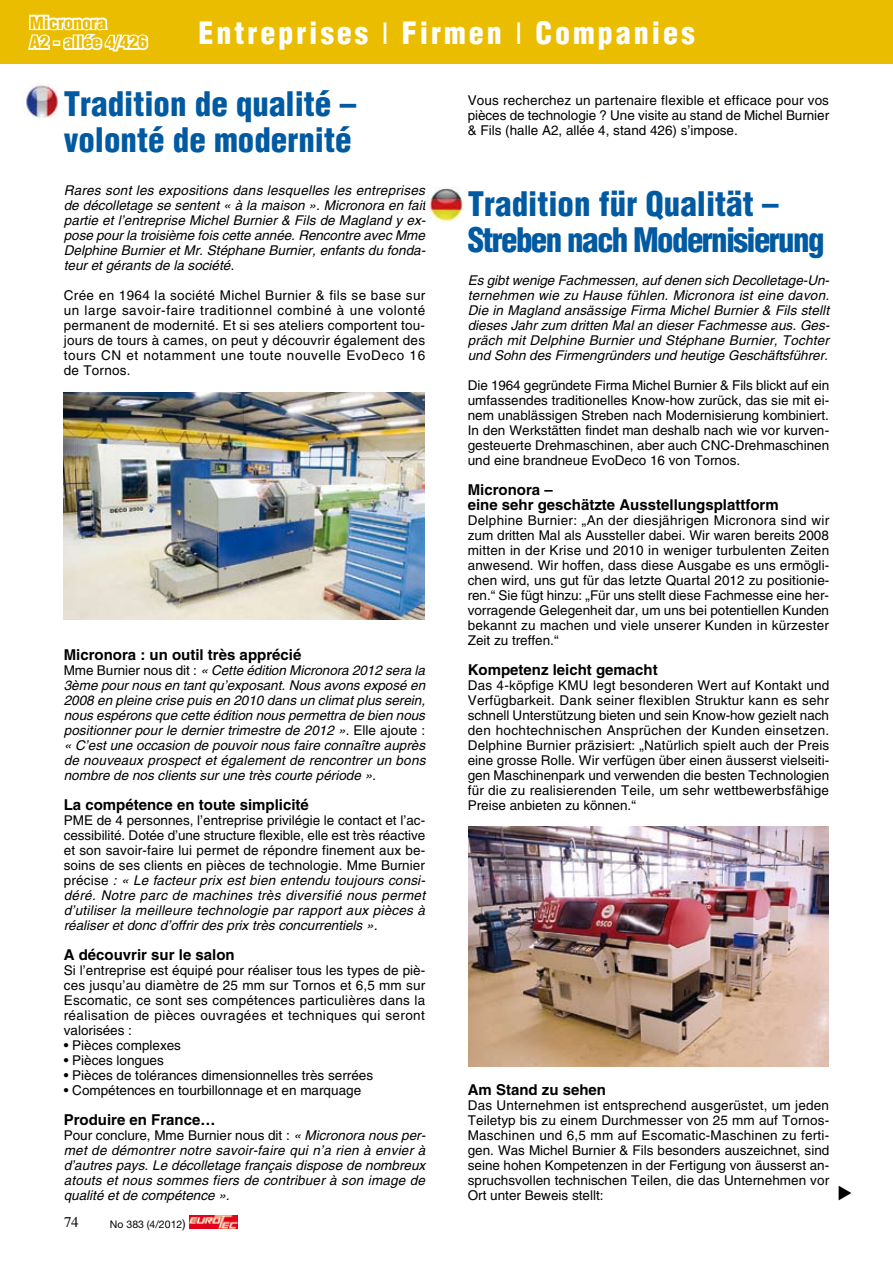
<style>
.page{position:relative;width:893px;height:1263px;background:#fff}
.page>*{position:absolute;margin:0;border:0;box-sizing:border-box;transform-origin:0 0}
.t1{font:900 condensed 33px/36px "Helvetica";letter-spacing:-.05em;color:#005aa2}
.t2{font:900 condensed 33px/36px "Helvetica";color:#005aa2}
.t3{font:900 condensed 30px "Helvetica";letter-spacing:.1em;color:#fff}
.t4{font:900 condensed 16.5px/19.8px "Helvetica";color:#ebbd00;scale:1.1 1}
.t5{font:700 15px/15px "Helvetica";color:#000}
.t6{font:13.5px/15px "Helvetica";color:#000;text-align:justify}
.t7{font:italic 13.5px/15px "Helvetica";color:#000;text-align:justify}
.t8{font:10.5px "Helvetica Neue";color:#000}
.s1{font-weight:400;font-stretch:normal}
.s2{font-style:normal}
.s3{font-style:italic}
.s4{font-size:12px}
</style>
<div class="page">
<svg style="left:189px;top:1215px;width:49px;height:13px"></svg>
<img style="left:190px;top:1215px;width:47px;height:13px">
<div style="left:0;top:0;width:893px;height:64px;background:#ebbd00"></div>
<img style="left:64px;top:392px;width:360px;height:228px">
<img style="left:468px;top:826px;width:361px;height:240px">
<img style="left:427px;top:187px;width:37px;height:35px">
<img style="left:23px;top:83px;width:35px;height:35px">
<svg style="left:28px;top:14px;width:121px;height:38px"></svg>
<p class="t4" style="left:30px;top:12px;width:108px">Micronora<br>A2 - allée 4/426</p>
<h2 class="t3" style="left:198px;top:14px;width:498px">Entreprises <span class="s1">l</span> Firmen <span class="s1">l</span> Companies</h2>
<h1 class="t2" style="left:64px;top:85px;width:294px">Tradition de qualité – volonté de modernité</h1>
<p class="t7" style="left:64px;top:183px;width:363px">Rares sont les expositions dans lesquelles les entreprises de décolletage se sentent « à la maison ». Micronora en fait partie et l’entreprise Michel Burnier &amp; Fils de Magland y ex&shy;pose pour la troisième fois cette année. Rencontre avec Mme Delphine Burnier et Mr. Stéphane Burnier, enfants du fonda&shy;teur et gérants de la société.</p>
<p class="t6" style="left:64px;top:288px;width:363px">Crée en 1964 la société Michel Burnier &amp; fils se base sur un large savoir-faire traditionnel combiné à une volonté permanent de modernité. Et si ses ateliers comportent tou&shy;jours de tours à cames, on peut y découvrir également des tours CN et notamment une toute nouvelle EvoDeco 16 de Tornos.</p>
<p class="t5" style="left:64px;top:647px;width:239px">Micronora : un outil très apprécié</p>
<p class="t7" style="left:64px;top:663px;width:363px"><span class="s2">Mme Burnier nous dit :</span> « Cette édition Micronora 2012 sera la 3ème pour nous en tant qu’exposant. Nous avons exposé en 2008 en pleine crise puis en 2010 dans un climat plus serein, nous espérons que cette édition nous permettra de bien nous positionner pour le dernier trimestre de 2012 »<span class="s2">. Elle ajoute : </span>« C’est une occasion de pouvoir nous faire connaître auprès de nouveaux prospect et également de rencontrer un bons nombre de nos clients sur une très courte période ».</p>
<p class="t5" style="left:64px;top:797px;width:247px">La compétence en toute simplicité</p>
<p class="t6" style="left:64px;top:813px;width:363px">PME de 4 personnes, l’entreprise privilégie le contact et l’ac&shy;cessibilité. Dotée d’une structure flexible, elle est très réactive et son savoir-faire lui permet de répondre finement aux be&shy;soins de ses clients en pièces de technologie. Mme Burnier précise <span class="s3">: « Le facteur prix est bien entendu toujours consi&shy;déré. Notre parc de machines très diversifié nous permet d’utiliser la meilleure technologie par rapport aux pièces à réaliser et donc d’offrir des prix très concurrentiels ».</span></p>
<p class="t5" style="left:64px;top:947px;width:172px">A découvrir sur le salon</p>
<p class="t6" style="left:64px;top:963px;width:363px">Si l’entreprise est équipé pour réaliser tous les types de piè&shy;ces jusqu’au diamètre de 25 mm sur Tornos et 6,5 mm sur Escomatic, ce sont ses compétences particulières dans la réalisation de pièces ouvragées et techniques qui seront valorisées :</p>
<p class="t6" style="left:64px;top:1038px;width:119px">• Pièces complexes</p>
<p class="t6" style="left:64px;top:1053px;width:102px">• Pièces longues</p>
<p class="t6" style="left:64px;top:1068px;width:311px">• Pièces de tolérances dimensionnelles très serrées</p>
<p class="t6" style="left:64px;top:1083px;width:299px">• Compétences en tourbillonnage et en marquage</p>
<p class="t5" style="left:64px;top:1112px;width:153px">Produire en France…</p>
<p class="t7" style="left:64px;top:1128px;width:363px"><span class="s2">Pour conclure, Mme Burnier nous dit :</span> « Micronora nous per&shy;met de démontrer notre savoir-faire qui n’a rien à envier à d’autres pays. Le décolletage français dispose de nombreux atouts et nous sommes fiers de contribuer à son image de qualité et de compétence ».</p>
<p class="t8" style="left:71px;top:1218px;width:116px">✔ No 383 (4/2012<span class="s4">)</span></p>
<p class="t6" style="left:468px;top:93px;width:363px">Vous recherchez un partenaire flexible et efficace pour vos pièces de technologie ? U ne visite au stand de Michel Burnier &amp; Fils (halle A2, allée 4, stand 426) s’impose.</p>
<h1 class="t1" style="left:468px;top:185px;width:358px">Tradition für Qualität –<br>Streben nach Modernisierung</h1>
<p class="t7" style="left:468px;top:273px;width:363px">Es gibt wenige Fachmessen, auf denen sich Decolletage-Un&shy;ternehmen wie zu Hause fühlen. Micronora ist eine davon.<br>Die in Magland ansässige Firma Michel Burnier &amp; Fils stellt dieses Jahr zum dritten Mal an dieser Fachmesse aus. Ges&shy;präch mit Delphine Burnier und Stéphane Burnier, Tochter und Sohn des Firmengründers und heutige Geschäftsführer.</p>
<p class="t6" style="left:468px;top:378px;width:363px">Die 1964 gegründete Firma Michel Burnier &amp; Fils blickt auf ein umfassendes traditionelles Know-how zurück, das sie mit ei&shy;nem unablässigen Streben nach Modernisierung kombiniert.<br>I n den Werkstätten findet man deshalb nach wie vor kurven&shy;gesteuerte Drehmaschinen, aber auch CNC</p>
<p class="t6" style="left:468px;top:438px;width:363px;text-indent:262px">-Drehmaschinen und eine brandneue EvoDeco 16 von Tornos.</p>
<p class="t5" style="left:468px;top:482px;width:312px">Micronora –<br>eine sehr geschätzte Ausstellungsplattform</p>
<p class="t6" style="left:468px;top:513px;width:363px">Delphine Burnier: „An der diesjährigen Micronora sind wir zum dritten Mal als Aussteller dabei. Wir waren bereits 2008 mitten in der Krise und 2010 in weniger turbulenten Zeiten anwesend. Wir hoffen, dass diese Ausgabe es uns ermögli&shy;chen wird, uns gut für das letzte Quartal 2012 zu positionie&shy;ren.“ Sie fügt hinzu: „Für uns stellt diese Fachmesse eine her&shy;vorragende Gelegenheit dar, um uns bei potentiellen Kunden bekannt zu machen und viele unserer Kunden in kürzester Zeit zu treffen.“</p>
<p class="t5" style="left:468px;top:662px;width:192px">Kompetenz leicht gemacht</p>
<p class="t6" style="left:468px;top:678px;width:363px">Das 4-köpfige KMU legt besonderen Wert auf Kontakt und Verfügbarkeit. Dank seiner flexiblen Struktur kann es sehr schnell U nterstützung bieten und sein Know-how gezielt nach den hochtechnischen Ansprüchen der Kunden einsetzen.<br>Delphine Burnier präzisiert: „Natürlich spielt auch der Preis eine grosse Rolle. Wir verfügen über einen äusserst vielseiti&shy;gen Maschinenpark und verwenden die besten Technologien für die zu realisierenden Teile, um sehr wettbewerbsfähige Preise anbieten zu können.“</p>
<p class="t5" style="left:468px;top:1082px;width:140px">Am Stand zu sehen</p>
<p class="t6" style="left:468px;top:1098px;width:363px">Das U nternehmen ist entsprechend ausgerüstet, um jeden Teiletyp bis zu einem Durchmesser von 25 mm auf Tornos-Maschinen und 6,5 mm auf Escomatic-Maschinen zu ferti&shy;gen. Was Michel Burnier &amp; Fils besonders auszeichnet, sind seine hohen Kompetenzen in der Fertigung von äusserst an&shy;spruchsvollen technischen Teilen, die das U nternehmen vor Ort unter Beweis stellt:</p>
</div>
